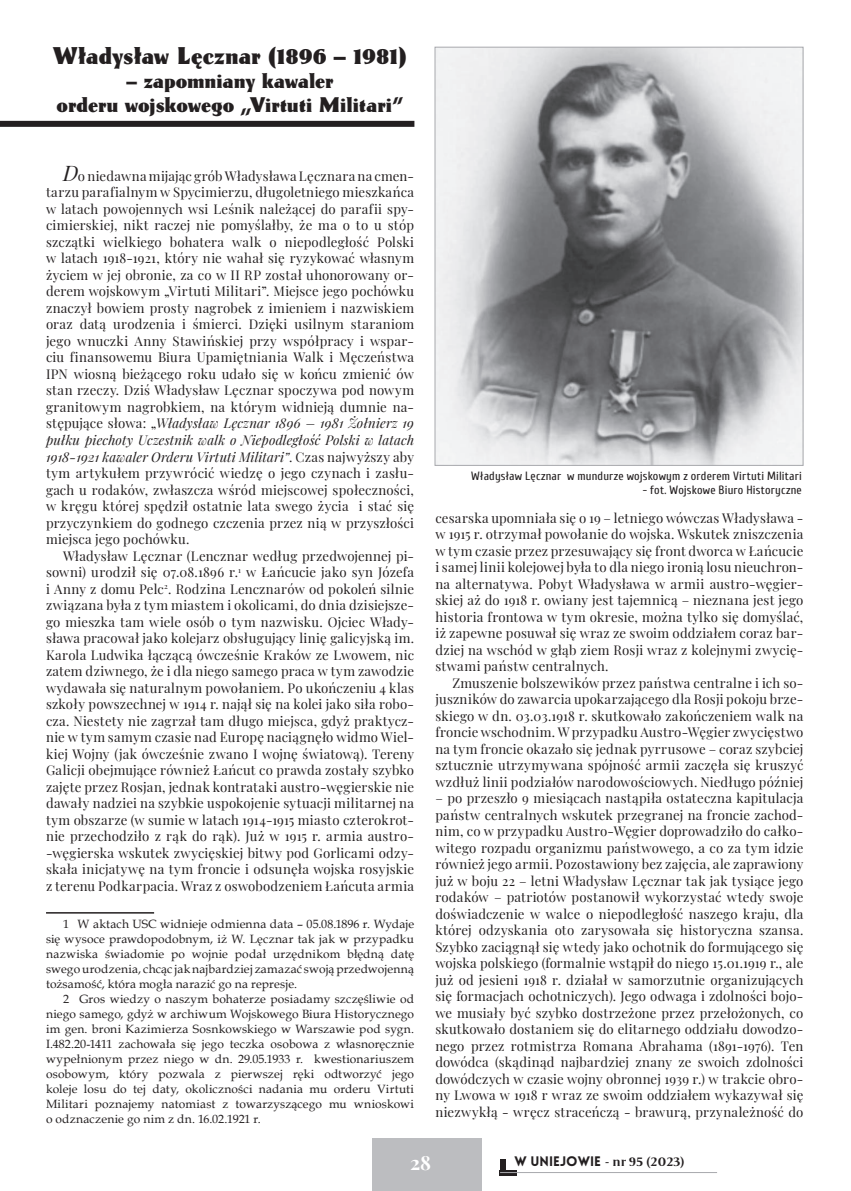
<style>
.page{position:relative;width:851px;height:1191px;background:#fff}
.page>*{position:absolute;margin:0;border:0;box-sizing:border-box;transform-origin:0 0}
.Tytul1{font:24px "Kuenstler 165 Hv EU";color:#231f20}
.Tytul1-2{font:21px "Kuenstler 165 Hv EU";letter-spacing:-.01em;color:#231f20}
.t1{font:700 19.5px "Playfair Display";color:#fff}
.t2{font:700 13.5px "Apolonia";color:#231f20}
.Tekst_PlayFair{font:13.2px/16.5px "Playfair Display";letter-spacing:.015em;color:#231f20;text-align:justify}
.Przypisy{font:12px/15px "Book Antiqua";letter-spacing:.01em;color:#231f20;text-align:justify}
.Podpisy_Foto{font:12px "Cuprum";letter-spacing:.015em;color:#231f20}
.s1{font-style:italic;font-size:21px}
.s2{font-style:italic}
.s3{font-family:"Lovelo";font-weight:900}
</style>
<div class="page">
<div style="left:372px;top:1138px;width:110px;height:53px;background:#bcbdc0"></div>
<div style="left:500px;top:1159px;width:5px;height:12px;background:#231f20"></div>
<div style="left:500px;top:1170px;width:17px;height:5px;background:#231f20"></div>
<hr style="left:500px;top:1172px;width:217px;height:1px;background:#a8a9ad">
<div style="left:0;top:121px;width:414px;height:6px;background:#231f20"></div>
<hr style="left:46px;top:912px;width:108px;height:1px;background:#231f20">
<img style="left:436px;top:49px;width:365px;height:415px">
<div style="left:434px;top:47px;width:369px;height:419px;border:1px solid #a8a9ad"></div>
<p class="Tytul1" style="left:53px;top:41px;width:355px">Władysław Lęcznar (1896 – 1981)</p>
<p class="Tytul1-2" style="left:127px;top:68px;width:208px">– zapomniany kawaler</p>
<p class="Tytul1-2" style="left:57px;top:92px;width:348px">orderu wojskowego „Virtuti Militari”</p>
<p class="Tekst_PlayFair" style="left:46px;top:167px;width:369px;text-indent:17px"><span class="s1">D</span>o niedawna mijając grób Władysława Lęcznara na cmen&shy;tarzu parafialnym w Spycimierzu, długoletniego mieszkańca w latach powojennych wsi Leśnik należącej do parafii spy&shy;cimierskiej, nikt raczej nie pomyślałby, że ma o to u stóp szczątki wielkiego bohatera walk o niepodległość Polski w latach 1918-1921, który nie wahał się ryzykować własnym życiem w jej obronie, za co w II RP został uhonorowany or&shy;derem wojskowym „Virtuti Militari”. Miejsce jego pochówku znaczył bowiem prosty nagrobek z imieniem i nazwiskiem oraz datą urodzenia i śmierci. Dzięki usilnym staraniom jego wnuczki Anny Stawińskiej przy współpracy i wspar&shy;ciu finansowemu Biura Upamiętniania Walk i Męczeństwa IPN wiosną bieżącego roku udało się w końcu zmienić ów stan rzeczy. Dziś Władysław Lęcznar spoczywa pod nowym granitowym nagrobkiem, na którym widnieją dumnie na&shy;stępujące słowa: „<span class="s2">Władysław Lęcznar 1896 – 1981 Żołnierz 19 pułku piechoty Uczestnik walk o Niepodległość Polski w latach 1918-1921 kawaler Orderu Virtuti Militari”</span>. Czas najwyższy aby tym artykułem przywrócić wiedzę o jego czynach i zasłu&shy;gach u rodaków, zwłaszcza wśród miejscowej społeczności, w kręgu której spędził ostatnie lata swego życia i stać się przyczynkiem do godnego czczenia przez nią w przyszłości miejsca jego pochówku.</p>
<p class="Tekst_PlayFair" style="left:46px;top:546px;width:369px;text-indent:17px">Władysław Lęcznar (Lencznar według przedwojennej pi&shy;sowni) urodził się 07.08.1896 r.<sup>1</sup> w Łańcucie jako syn Józefa i Anny z domu Pelc<sup>2</sup>. Rodzina Lencznarów od pokoleń silnie związana była z tym miastem i okolicami, do dnia dzisiejsze&shy;go mieszka tam wiele osób o tym nazwisku. Ojciec Włady&shy;sława pracował jako kolejarz obsługujący linię galicyjską im.<br>Karola Ludwika łączącą ówcześnie Kraków ze Lwowem, nic zatem dziwnego, że i dla niego samego praca w tym zawodzie wydawała się naturalnym powołaniem. Po ukończeniu 4 klas szkoły powszechnej w 1914 r. najął się na kolei jako siła robo&shy;cza. Niestety nie zagrzał tam długo miejsca, gdyż praktycz&shy;nie w tym samym czasie nad Europę naciągnęło widmo Wiel&shy;kiej Wojny (jak ówcześnie zwano I wojnę światową). Tereny Galicji obejmujące również Łańcut co prawda zostały szybko zajęte przez Rosjan, jednak kontrataki austro-węgierskie nie dawały nadziei na szybkie uspokojenie sytuacji militarnej na tym obszarze (w sumie w latach 1914-1915 miasto czterokrot&shy;nie przechodziło z rąk do rąk). Już w 1915 r. armia austro--węgierska wskutek zwycięskiej bitwy pod Gorlicami odzy&shy;skała inicjatywę na tym froncie i odsunęła wojska rosyjskie z terenu Podkarpacia. Wraz z oswobodzeniem Łańcuta armia</p>
<p class="Przypisy" style="left:46px;top:916px;width:369px;text-indent:17px">1 W aktach USC widnieje odmienna data – 05.08.1896 r. Wydaje się wysoce prawdopodobnym, iż W. Lęcznar tak jak w przypadku nazwiska świadomie po wojnie podał urzędnikom błędną datę swego urodzenia, chcąc jak najbardziej zamazać swoją przedwojenną tożsamość, która mogła narazić go na represje.</p>
<p class="Przypisy" style="left:46px;top:991px;width:369px;text-indent:17px">2 Gros wiedzy o naszym bohaterze posiadamy szczęśliwie od niego samego, gdyż w archiwum Wojskowego Biura Historycznego im gen. broni Kazimierza Sosnkowskiego w Warszawie pod sygn.<br>I.482.20-1411 zachowała się jego teczka osobowa z własnoręcznie wypełnionym przez niego w dn. 29.05.1933 r. kwestionariuszem osobowym, który pozwala z pierwszej ręki odtworzyć jego koleje losu do tej daty, okoliczności nadania mu orderu Virtuti Militari poznajemy natomiast z towarzyszącego mu wnioskowi o odznaczenie go nim z dn. 16.02.1921 r.</p>
<p class="Podpisy_Foto" style="left:471px;top:468px;width:332px">Władysław Lęcznar w mundurze wojskowym z orderem Virtuti Militari</p>
<p class="Podpisy_Foto" style="left:642px;top:481px;width:160px">- fot. Wojskowe Biuro Historyczne</p>
<p class="Tekst_PlayFair" style="left:435px;top:508px;width:369px">cesarska upomniała się o 19 – letniego wówczas Władysława - w 1915 r. otrzymał powołanie do wojska. Wskutek zniszczenia w tym czasie przez przesuwający się front dworca w Łańcucie i samej linii kolejowej była to dla niego ironią losu nieuchron&shy;na alternatywa. Pobyt Władysława w armii austro-węgier&shy;skiej aż do 1918 r. owiany jest tajemnicą – nieznana jest jego historia frontowa w tym okresie, można tylko się domyślać, iż zapewne posuwał się wraz ze swoim oddziałem coraz bar&shy;dziej na wschód w głąb ziem Rosji wraz z kolejnymi zwycię&shy;stwami państw centralnych.</p>
<p class="Tekst_PlayFair" style="left:435px;top:673px;width:369px;text-indent:17px">Zmuszenie bolszewików przez państwa centralne i ich so&shy;juszników do zawarcia upokarzającego dla Rosji pokoju brze&shy;skiego w dn. 03.03.1918 r. skutkowało zakończeniem walk na froncie wschodnim. W przypadku Austro-Węgier zwycięstwo na tym froncie okazało się jednak pyrrusowe – coraz szybciej sztucznie utrzymywana spójność armii zaczęła się kruszyć wzdłuż linii podziałów narodowościowych. Niedługo później</p>
<p class="Tekst_PlayFair" style="left:435px;top:789px;width:369px">– po przeszło 9 miesiącach nastąpiła ostateczna kapitulacja państw centralnych wskutek przegranej na froncie zachod&shy;nim, co w przypadku Austro-Węgier doprowadziło do całko&shy;witego rozpadu organizmu państwowego, a co za tym idzie również jego armii. Pozostawiony bez zajęcia, ale zaprawiony już w boju 22 – letni Władysław Lęcznar tak jak tysiące jego rodaków – patriotów postanowił wykorzystać wtedy swoje doświadczenie w walce o niepodległość naszego kraju, dla której odzyskania oto zarysowała się historyczna szansa.<br>Szybko zaciągnął się wtedy jako ochotnik do formującego się wojska polskiego (formalnie wstąpił do niego 15.01.1919 r., ale już od jesieni 1918 r. działał w samorzutnie organizujących się formacjach ochotniczych). Jego odwaga i zdolności bojo&shy;we musiały być szybko dostrzeżone przez przełożonych, co skutkowało dostaniem się do elitarnego oddziału dowodzo&shy;nego przez rotmistrza Romana Abrahama (1891-1976). Ten dowódca (skądinąd najbardziej znany ze swoich zdolności dowódczych w czasie wojny obronnej 1939 r.) w trakcie obro&shy;ny Lwowa w 1918 r wraz ze swoim oddziałem wykazywał się niezwykłą - wręcz straceńczą - brawurą, przynależność do</p>
<h3 class="t1" style="left:410px;top:1147px;width:23px">28</h3>
<p class="t2" style="left:514px;top:1153px;width:172px"><span class="s3">w Uniejowie</span> - nr 95 (2023)</p>
</div>
